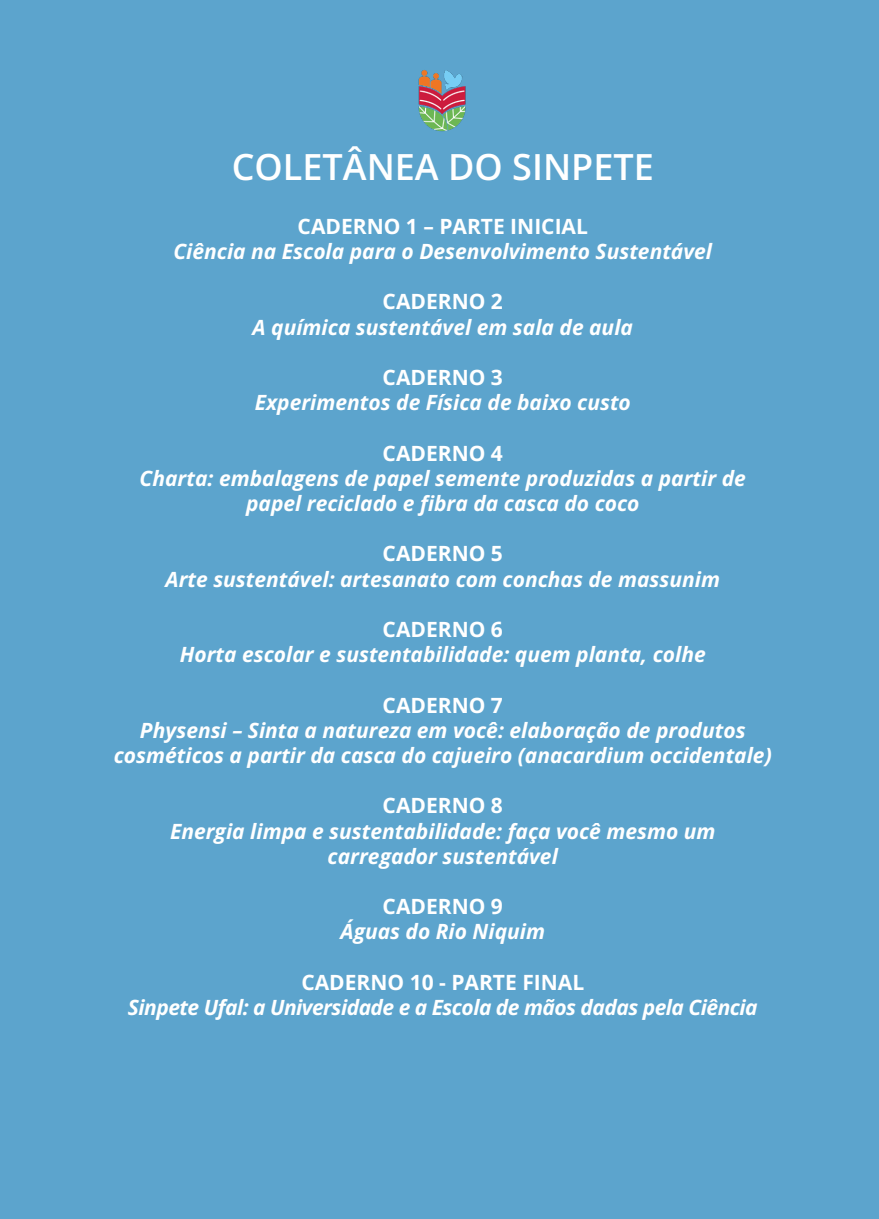
<style>
.page{position:relative;width:879px;height:1219px;background:#5ca4cd}
.page>*{position:absolute;margin:0;border:0;box-sizing:border-box;transform-origin:0 0}
.t1{font:600 36px "Open Sans";color:#fff}
.t2{font:italic 700 21px/25.2px "Open Sans";color:#fff;text-align:center}
.t3{font:700 21px "Open Sans";color:#fff}
.t4{font:italic 700 21px "Open Sans";letter-spacing:-.025em;color:#fff}
</style>
<div class="page">
<img style="left:418px;top:70px;width:48px;height:62px">
<h1 class="t1" style="left:232px;top:142px;width:424px">COLETÂNEA DO SINPETE</h1>
<p class="t3" style="left:298px;top:212px;width:292px">CADERNO 1 – PARTE INICIAL</p>
<p class="t2" style="left:173px;top:238px;width:540px">Ciência na Escola para o Desenvolvimento Sustentável</p>
<p class="t3" style="left:383px;top:287px;width:122px">CADERNO 2</p>
<p class="t2" style="left:252px;top:314px;width:382px">A química sustentável em sala de aula</p>
<p class="t3" style="left:383px;top:363px;width:122px">CADERNO 3</p>
<p class="t2" style="left:255px;top:389px;width:378px">Experimentos de Física de baixo custo</p>
<p class="t3" style="left:383px;top:439px;width:122px">CADERNO 4</p>
<p class="t2" style="left:140px;top:465px;width:608px">Charta: embalagens de papel semente produzidas a partir de papel reciclado e fibra da casca do coco</p>
<p class="t3" style="left:383px;top:539px;width:122px">CADERNO 5</p>
<p class="t2" style="left:165px;top:566px;width:556px">Arte sustentável: artesanato com conchas de massunim</p>
<p class="t3" style="left:383px;top:615px;width:122px">CADERNO 6</p>
<p class="t2" style="left:180px;top:641px;width:527px">Horta escolar e sustentabilidade: quem planta, colhe</p>
<p class="t3" style="left:383px;top:691px;width:122px">CADERNO 7</p>
<p class="t2" style="left:114px;top:717px;width:659px">Physensi – Sinta a natureza em você: elaboração de produtos cosméticos a partir da casca do cajueiro (anacardium occidentale)</p>
<p class="t3" style="left:383px;top:791px;width:122px">CADERNO 8</p>
<p class="t2" style="left:170px;top:818px;width:547px">Energia limpa e sustentabilidade: faça você mesmo um carregador sustentável</p>
<p class="t3" style="left:383px;top:892px;width:122px">CADERNO 9</p>
<p class="t2" style="left:340px;top:918px;width:206px">Águas do Rio Niquim</p>
<p class="t3" style="left:301px;top:968px;width:284px">CADERNO 10 - PARTE FINAL</p>
<p class="t4" style="left:128px;top:993px;width:631px">Sinpete Ufal: a Universidade e a Escola de mãos dadas pela Ciência</p>
</div>
